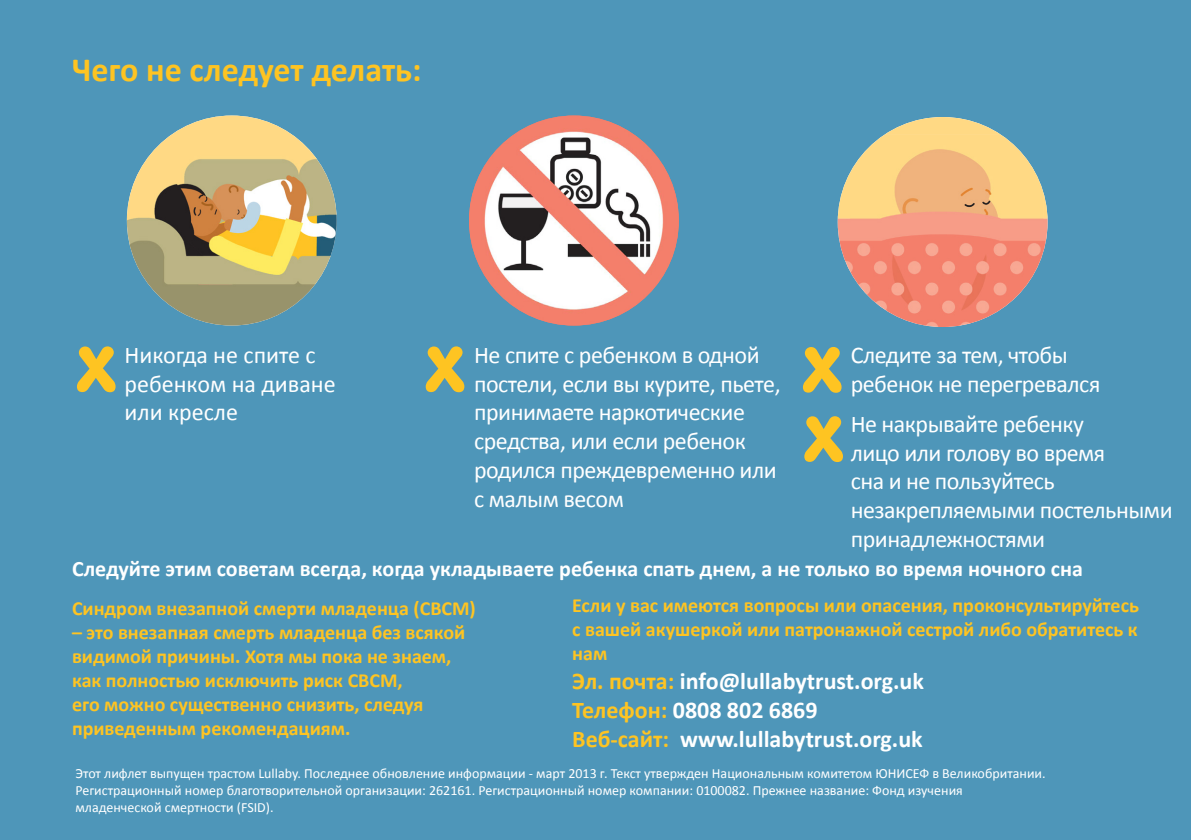
<style>
.page{position:relative;width:1191px;height:840px;background:#fff}
.page>*{position:absolute;margin:0;border:0;box-sizing:border-box;transform-origin:0 0}
.t1{font:700 78.6px "B Preplay";color:#fec422}
.t2{font:700 34px "Calibri";color:#fec422}
.t3{font:24px/28.8px "Calibri";letter-spacing:-.02em;color:#fff}
.t4{font:700 24px "Calibri";color:#fff}
.t5{font:24px/28.8px "Calibri";color:#fff}
.t6{font:700 22px "Calibri";color:#fff}
.t7{font:700 20px/24px "Calibri";color:#fec422;text-align:justify}
.t8{font:14px/16.8px "Calibri";color:#fff}
.s1{color:#fec422}
</style>
<div class="page">
<div style="left:0;top:0;width:1191px;height:839px;background:#4e96b9"></div>
<img style="left:127px;top:115px;width:210px;height:210px;border-radius:105px">
<img style="left:469px;top:115px;width:210px;height:210px;border-radius:105px">
<img style="left:837px;top:117px;width:210px;height:210px;border-radius:105px">
<p class="t2" style="left:72px;top:47px;width:351px">Чего не следует делать:</p>
<p class="t1" style="left:75px;top:315px;width:44px">x</p>
<p class="t3" style="left:474px;top:340px;width:308px">Не спите с ребенком в одной постели, если вы курите, пьете, принимаете наркотические средства, или если ребенок родился преждевременно или с малым весом</p>
<p class="t3" style="left:850px;top:341px;width:219px">Следите за тем, чтобы</p>
<p class="t1" style="left:424px;top:315px;width:44px">x</p>
<p class="t1" style="left:801px;top:315px;width:44px">x</p>
<p class="t1" style="left:803px;top:384px;width:44px">x</p>
<p class="t5" style="left:124px;top:340px;width:213px">Никогда не спите с ребенком на диване</p>
<p class="t5" style="left:124px;top:398px;width:115px">или кресле</p>
<p class="t3" style="left:850px;top:369px;width:251px">ребенок не перегревался</p>
<p class="t3" style="left:850px;top:409px;width:323px">Не накрывайте ребенку<br>лицо или голову во время<br>сна и не пользуйтесь незакрепляемыми постельными принадлежностями</p>
<p class="t6" style="left:72px;top:554px;width:1012px">Следуйте этим советам всегда, когда укладываете ребенка спать днем, а не только во время ночного сна</p>
<p class="t7" style="left:72px;top:596px;width:405px">Синдром внезапной смерти младенца (СВСМ)</p>
<p class="t7" style="left:72px;top:620px;width:395px">– это внезапная смерть младенца без всякой</p>
<p class="t7" style="left:72px;top:644px;width:381px">видимой причины. Хотя мы пока не знаем,</p>
<p class="t7" style="left:72px;top:668px;width:332px">как полностью исключить риск СВСМ,</p>
<p class="t7" style="left:72px;top:692px;width:353px">его можно существенно снизить, следуя</p>
<p class="t7" style="left:72px;top:716px;width:280px">приведенным рекомендациям.</p>
<p class="t7" style="left:572px;top:593px;width:568px">Если у вас имеются вопросы или опасения, проконсультируйтесь с вашей акушеркой или патронажной сестрой либо обратитесь к нам</p>
<p class="t4" style="left:572px;top:665px;width:353px"><span class="s1">Эл. почта:</span> info@lullabytrust.org.uk</p>
<p class="t4" style="left:572px;top:694px;width:247px"><span class="s1">Телефон:</span> 0808 802 6869</p>
<p class="t4" style="left:572px;top:723px;width:352px"><span class="s1">Веб-сайт:</span> www.lullabytrust.org.uk</p>
<p class="t8" style="left:75px;top:765px;width:971px">Этот лифлет выпущен трастом Lullaby. Последнее обновление информации - март 2013 г. Текст утвержден Национальным комитетом ЮНИСЕФ в Великобритании.<br>Регистрационный номер благотворительной организации: 262161. Регистрационный номер компании: 0100082. Прежнее название: Фонд изучения младенческой смертности (FSID).</p>
</div>
